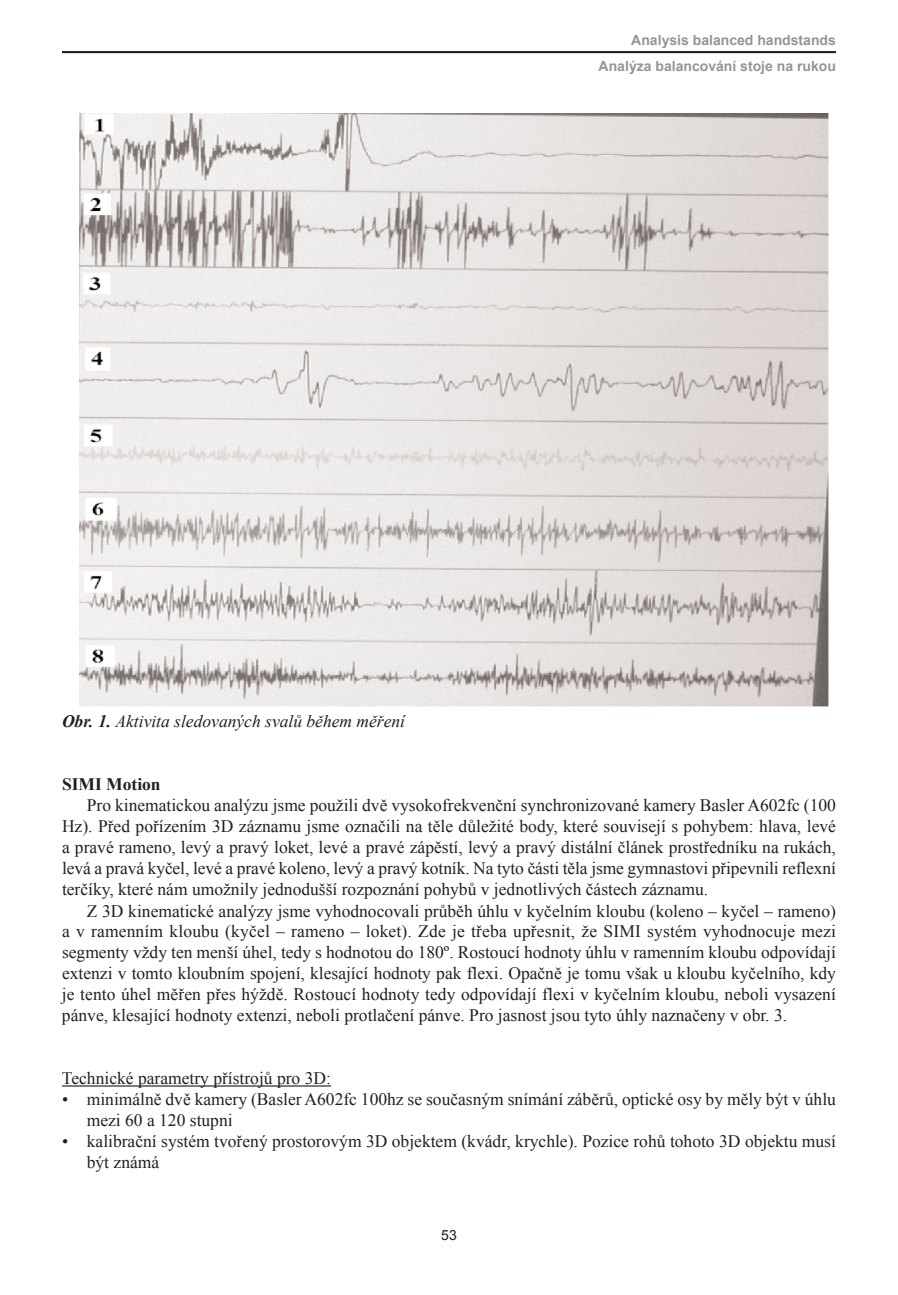
<style>
.page{position:relative;width:898px;height:1295px;background:#fff}
.page>*{position:absolute;margin:0;border:0;box-sizing:border-box;transform-origin:0 0}
.t1{font:17.5px/21px "Times New Roman";color:#231f20;text-align:justify}
.t2{font:italic 17.5px "Times New Roman";color:#231f20}
.t3{font:700 17.5px "Times New Roman";color:#231f20}
.t4{font:700 14px "Arial";color:#939598}
.t5{font:14px "Arial";color:#231f20}
.s1{font-weight:700}
</style>
<div class="page">
<hr style="left:62px;top:51px;width:774px;height:2px;background:#231f20">
<hr style="left:62px;top:1085px;width:269px;height:1px;background:#231f20">
<img style="left:79px;top:114px;width:749px;height:592px">
<p class="t4" style="left:631px;top:32px;width:206px">Analysis balanced handstands</p>
<p class="t4" style="left:599px;top:58px;width:239px">Analýza balancování stoje na rukou</p>
<p class="t2" style="left:62px;top:711px;width:345px"><span class="s1">Obr. 1.</span> Aktivita sledovaných svalů během měření</p>
<p class="t3" style="left:62px;top:774px;width:100px">SIMI Motion</p>
<p class="t1" style="left:62px;top:795px;width:775px;text-indent:25px">Pro kinematickou analýzu jsme použili dvě vysokofrekvenční synchronizované kamery Basler A602fc (100<br>Hz). Před pořízením 3D záznamu jsme označili na těle důležité body, které souvisejí s pohybem: hlava, levé a pravé rameno, levý a pravý loket, levé a pravé zápěstí, levý a pravý distální článek prostředníku na rukách, levá a pravá kyčel, levé a pravé koleno, levý a pravý kotník. Na tyto části těla jsme gymnastovi připevnili reflexní terčíky, které nám umožnily jednodušší rozpoznání pohybů v jednotlivých částech záznamu.</p>
<p class="t1" style="left:62px;top:900px;width:775px;text-indent:25px">Z 3D kinematické analýzy jsme vyhodnocovali průběh úhlu v kyčelním kloubu (koleno – kyčel – rameno) a v ramenním kloubu (kyčel – rameno – loket). Zde je třeba upřesnit, že SIMI systém vyhodnocuje mezi segmenty vždy ten menší úhel, tedy s hodnotou do 180º. Rostoucí hodnoty úhlu v ramenním kloubu odpovídají extenzi v tomto kloubním spojení, klesající hodnoty pak flexi. Opačně je tomu však u kloubu kyčelního, kdy je tento úhel měřen přes hýždě. Rostoucí hodnoty tedy odpovídají flexi v kyčelním kloubu, neboli vysazení pánve, klesající hodnoty extenzi, neboli protlačení pánve. Pro jasnost jsou tyto úhly naznačeny v obr. 3.</p>
<p class="t1" style="left:62px;top:1068px;width:270px">Technické parametry přístrojů pro 3D:</p>
<p class="t1" style="left:87px;top:1089px;width:751px;text-indent:-25px">• minimálně dvě kamery (Basler A602fc 100hz se současným snímání záběrů, optické osy by měly být v úhlu mezi 60 a 120 stupni</p>
<p class="t1" style="left:87px;top:1131px;width:751px;text-indent:-25px">• kalibrační systém tvořený prostorovým 3D objektem (kvádr, krychle). Pozice rohů tohoto 3D objektu musí být známá</p>
<p class="t5" style="left:441px;top:1227px;width:17px">53</p>
</div>
